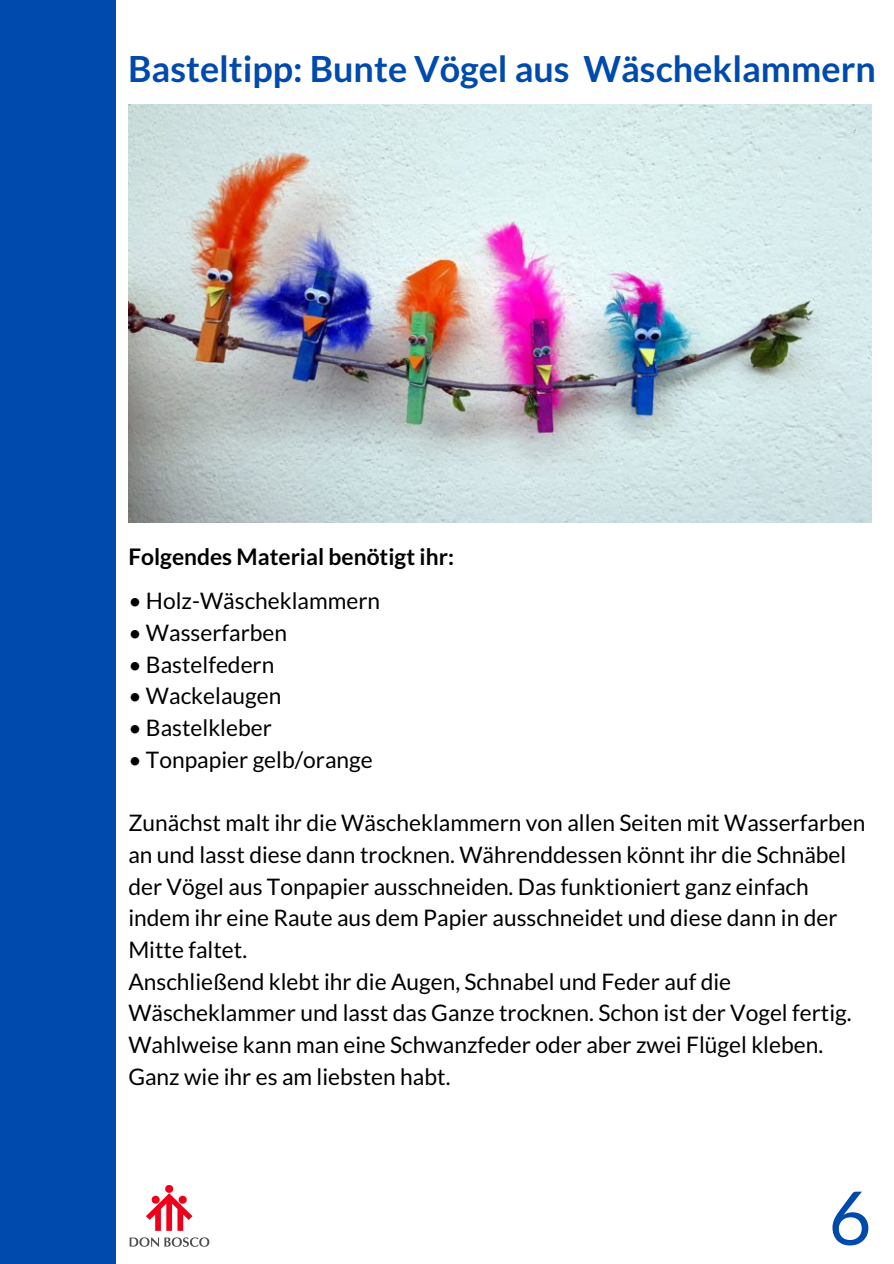
<style>
.page{position:relative;width:894px;height:1264px;background:#fff}
.page>*{position:absolute;margin:0;border:0;box-sizing:border-box;transform-origin:0 0}
.t1{font:74.25px "Lato";color:#004aad}
.t2{font:700 36px "Lato";color:#004aad}
.t3{font:22.8px/31.7px "Lato";color:#000}
.t4{font:700 22.8px "Lato";color:#000}
</style>
<div class="page">
<div style="left:0;top:0;width:893px;height:1263px;background:#004aad"></div>
<div style="left:116px;top:0;width:777px;height:1263px;background:#fff"></div>
<img style="left:129px;top:1185px;width:81px;height:62px">
<img style="left:128px;top:105px;width:743px;height:417px">
<p class="t2" style="left:128px;top:46px;width:749px">Basteltipp: Bunte Vögel aus Wäscheklammern</p>
<p class="t4" style="left:128px;top:542px;width:327px">Folgendes Material benötigt ihr:</p>
<p class="t3" style="left:128px;top:584px;width:253px">• Holz-Wäscheklammern</p>
<p class="t3" style="left:128px;top:616px;width:160px">• Wasserfarben</p>
<p class="t3" style="left:128px;top:648px;width:147px">• Bastelfedern</p>
<p class="t3" style="left:128px;top:679px;width:154px">• Wackelaugen</p>
<p class="t3" style="left:128px;top:711px;width:145px">• Bastelkleber</p>
<p class="t3" style="left:128px;top:743px;width:246px">• Tonpapier gelb/orange</p>
<p class="t3" style="left:128px;top:806px;width:738px">Zunächst malt ihr die Wäscheklammern von allen Seiten mit Wasserfarben an und lasst diese dann trocknen. Währenddessen könnt ihr die Schnäbel der Vögel aus Tonpapier ausschneiden. Das funktioniert ganz einfach indem ihr eine Raute aus dem Papier ausschneidet und diese dann in der Mitte faltet.</p>
<p class="t3" style="left:128px;top:964px;width:724px">Anschließend klebt ihr die Augen, Schnabel und Feder auf die Wäscheklammer und lasst das Ganze trocknen. Schon ist der Vogel fertig.<br>Wahlweise kann man eine Schwanzfeder oder aber zwei Flügel kleben.<br>Ganz wie ihr es am liebsten habt.</p>
<p class="t1" style="left:828px;top:1171px;width:45px">6</p>
</div>
